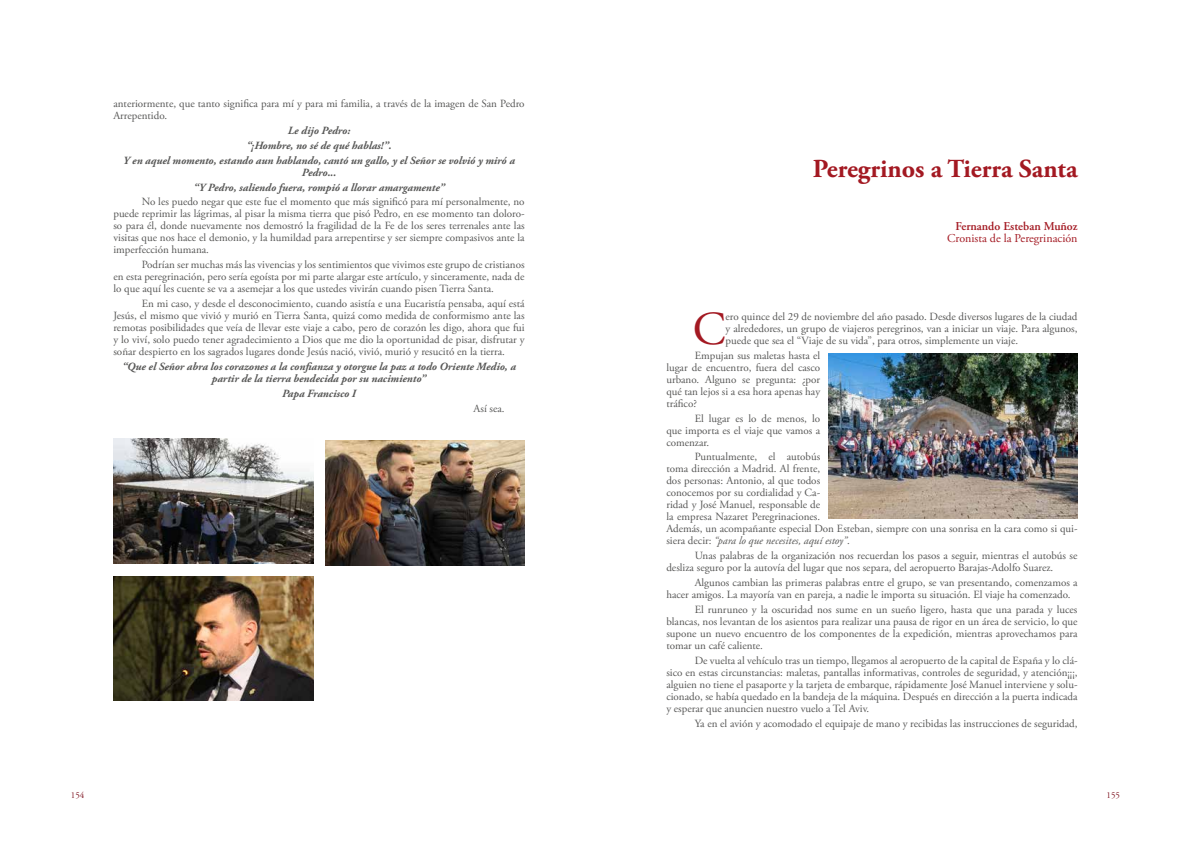
<style>
.page{position:relative;width:1191px;height:842px;background:#fff}
.page>*{position:absolute;margin:0;border:0;box-sizing:border-box;transform-origin:0 0}
.t1{font:47.2px "Adobe Garamond Pro";color:#a31922}
.t2{font:700 26px "Adobe Garamond Pro";color:#a31922}
.t3{font:12px "Adobe Garamond Pro";color:#a31922}
.t4{font:600 12px "Adobe Garamond Pro";color:#a31922}
.t5{font:11px/12px "Adobe Garamond Pro";color:#575756;text-align:justify}
.t6{font:italic 700 11px/14.8px "Adobe Garamond Pro";color:#575756;text-align:center}
.t7{font:9px "Adobe Garamond Pro";color:#801623}
.s1{font-style:italic}
</style>
<div class="page">
<img style="left:113px;top:439px;width:200px;height:124px">
<img style="left:325px;top:441px;width:199px;height:125px">
<img style="left:113px;top:576px;width:200px;height:125px">
<img style="left:828px;top:354px;width:249px;height:164px">
<p class="t5" style="left:113px;top:98px;width:413px">anteriormente, que tanto significa para mí y para mi familia, a través de la imagen de San Pedro<br>Arrepentido.</p>
<p class="t6" style="left:123px;top:123px;width:393px">Le dijo Pedro:<br>“¡Hombre, no sé de qué hablas!”.<br>Y en aquel momento, estando aun hablando, cantó un gallo, y el Señor se volvió y miró a</p>
<p class="t6" style="left:193px;top:165px;width:253px">Pedro...<br>“Y Pedro, saliendo fuera, rompió a llorar amargamente”</p>
<p class="t5" style="left:113px;top:196px;width:413px;text-indent:28px">No les puedo negar que este fue el momento que más significó para mí personalmente, no puede reprimir las lágrimas, al pisar la misma tierra que pisó Pedro, en ese momento tan doloro&shy;so para él, donde nuevamente nos demostró la fragilidad de la Fe de los seres terrenales ante las visitas que nos hace el demonio, y la humildad para arrepentirse y ser siempre compasivos ante la imperfección humana.</p>
<p class="t5" style="left:113px;top:259px;width:413px;text-indent:28px">Podrían ser muchas más las vivencias y los sentimientos que vivimos este grupo de cristianos en esta peregrinación, pero sería egoísta por mi parte alargar este artículo, y sinceramente, nada de lo que aquí les cuente se va a asemejar a los que ustedes vivirán cuando pisen Tierra Santa.</p>
<p class="t5" style="left:113px;top:298px;width:413px;text-indent:28px">En mi caso, y desde el desconocimiento, cuando asistía e una Eucaristía pensaba, aquí está Jesús, el mismo que vivió y murió en Tierra Santa, quizá como medida de conformismo ante las remotas posibilidades que veía de llevar este viaje a cabo, pero de corazón les digo, ahora que fui y lo viví, solo puedo tener agradecimiento a Dios que me dio la oportunidad de pisar, disfrutar y soñar despierto en los sagrados lugares donde Jesús nació, vivió, murió y resucitó en la tierra.</p>
<p class="t6" style="left:122px;top:361px;width:395px;line-height:12px">“Que el Señor abra los corazones a la confianza y otorgue la paz a todo Oriente Medio, a partir de la tierra bendecida por su nacimiento”</p>
<p class="t6" style="left:282px;top:386px;width:75px">Papa Francisco I</p>
<p class="t5" style="left:473px;top:402px;width:33px">Así sea.</p>
<h2 class="t2" style="left:813px;top:154px;width:266px">Peregrinos a Tierra Santa</h2>
<p class="t4" style="left:955px;top:219px;width:124px">Fernando Esteban Muñoz</p>
<p class="t3" style="left:947px;top:231px;width:132px">Cronista de la Peregrinación</p>
<h1 class="t1" style="left:692px;top:301px;width:34px">C</h1>
<p class="t5" style="left:725px;top:311px;width:353px">ero quince del 29 de noviembre del año pasado. Desde diversos lugares de la ciudad y alrededores, un grupo de viajeros peregrinos, van a iniciar un viaje. Para algunos, puede que sea el “Viaje de su vida”, para otros, simplemente un viaje.</p>
<p class="t5" style="left:666px;top:350px;width:155px;text-indent:28px">Empujan sus maletas hasta el lugar de encuentro, fuera del casco urbano. Alguno se pregunta: ¿por qué tan lejos si a esa hora apenas hay tráfico?</p>
<p class="t5" style="left:666px;top:412px;width:155px;text-indent:28px">El lugar es lo de menos, lo que importa es el viaje que vamos a comenzar.</p>
<p class="t5" style="left:666px;top:451px;width:412px;text-align:left;text-indent:28px">Puntualmente, el autobús<br>toma dirección a Madrid. Al frente,<br>dos personas: Antonio, al que todos<br>conocemos por su cordialidad y Ca-<br>ridad y José Manuel, responsable de<br>la empresa Nazaret Peregrinaciones.<br>Además, un acompañante especial Don Esteban, siempre con una sonrisa en la cara como si qui&shy;siera decir: <span class="s1">“para lo que necesites, aquí estoy”</span>.</p>
<p class="t5" style="left:666px;top:550px;width:413px;text-indent:28px">Unas palabras de la organización nos recuerdan los pasos a seguir, mientras el autobús se desliza seguro por la autovía del lugar que nos separa, del aeropuerto Barajas-Adolfo Suarez.</p>
<p class="t5" style="left:666px;top:577px;width:412px;text-indent:28px">Algunos cambian las primeras palabras entre el grupo, se van presentando, comenzamos a hacer amigos. La mayoría van en pareja, a nadie le importa su situación. El viaje ha comenzado.</p>
<p class="t5" style="left:666px;top:604px;width:413px;text-indent:28px">El runruneo y la oscuridad nos sume en un sueño ligero, hasta que una parada y luces blancas, nos levantan de los asientos para realizar una pausa de rigor en un área de servicio, lo que supone un nuevo encuentro de los componentes de la expedición, mientras aprovechamos para tomar un café caliente.</p>
<p class="t5" style="left:666px;top:655px;width:413px;text-indent:28px">De vuelta al vehículo tras un tiempo, llegamos al aeropuerto de la capital de España y lo clá&shy;sico en estas circunstancias: maletas, pantallas informativas, controles de seguridad, y atención¡¡¡, alguien no tiene el pasaporte y la tarjeta de embarque, rápidamente José Manuel interviene y solu&shy;cionado, se había quedado en la bandeja de la máquina. Después en dirección a la puerta indicada y esperar que anuncien nuestro vuelo a Tel Aviv.</p>
<p class="t5" style="left:694px;top:717px;width:384px">Ya en el avión y acomodado el equipaje de mano y recibidas las instrucciones de seguridad,</p>
<p class="t7" style="left:71px;top:789px;width:15px">154</p>
<p class="t7" style="left:1106px;top:789px;width:15px">155</p>
</div>
